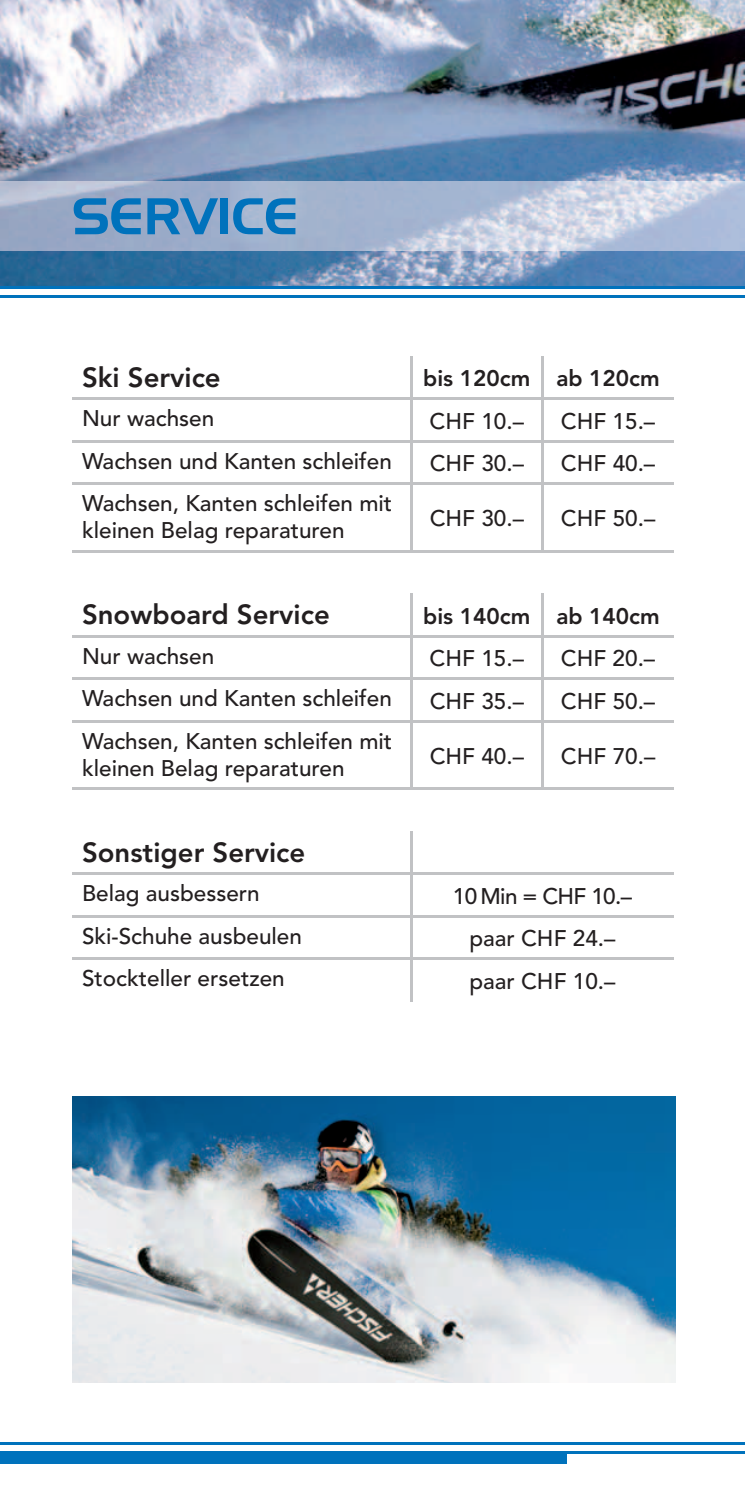
<style>
.page{position:relative;width:745px;height:1489px;background:#fff}
.page>*{position:absolute;margin:0;border:0;box-sizing:border-box;transform-origin:0 0}
.t1{font:50px "Aero Regular SWFTE";color:#0072bc}
.t2{font:800 27.5px "Avenir LT";color:#231f20}
.t3{font:500 22.5px/27px "Avenir LT";color:#231f20}
.t4{font:800 22.5px "Avenir LT";color:#231f20}
</style>
<div class="page">
<img style="left:0;top:0;width:744px;height:286px">
<img style="left:72px;top:1096px;width:602px;height:286px">
<hr style="left:409px;top:356px;width:3px;height:41px;background:#c1c2c4">
<hr style="left:541px;top:356px;width:2px;height:41px;background:#c1c2c4">
<hr style="left:72px;top:397px;width:339px;height:3px;background:#c1c2c4">
<hr style="left:411px;top:397px;width:131px;height:3px;background:#c1c2c4">
<hr style="left:409px;top:400px;width:3px;height:40px;background:#c1c2c4">
<hr style="left:542px;top:397px;width:131px;height:3px;background:#c1c2c4">
<hr style="left:541px;top:400px;width:2px;height:40px;background:#c1c2c4">
<hr style="left:72px;top:440px;width:339px;height:2px;background:#c1c2c4">
<hr style="left:411px;top:440px;width:131px;height:2px;background:#c1c2c4">
<hr style="left:409px;top:442px;width:3px;height:40px;background:#c1c2c4">
<hr style="left:542px;top:440px;width:131px;height:2px;background:#c1c2c4">
<hr style="left:541px;top:442px;width:2px;height:40px;background:#c1c2c4">
<hr style="left:72px;top:482px;width:339px;height:3px;background:#c1c2c4">
<hr style="left:411px;top:482px;width:131px;height:3px;background:#c1c2c4">
<hr style="left:409px;top:485px;width:3px;height:65px;background:#c1c2c4">
<hr style="left:542px;top:482px;width:131px;height:3px;background:#c1c2c4">
<hr style="left:541px;top:485px;width:2px;height:65px;background:#c1c2c4">
<hr style="left:72px;top:550px;width:339px;height:2px;background:#c1c2c4">
<hr style="left:411px;top:550px;width:131px;height:2px;background:#c1c2c4">
<hr style="left:542px;top:550px;width:131px;height:2px;background:#c1c2c4">
<hr style="left:409px;top:594px;width:3px;height:41px;background:#c1c2c4">
<hr style="left:541px;top:594px;width:2px;height:41px;background:#c1c2c4">
<hr style="left:72px;top:635px;width:339px;height:2px;background:#c1c2c4">
<hr style="left:411px;top:635px;width:131px;height:2px;background:#c1c2c4">
<hr style="left:409px;top:637px;width:3px;height:40px;background:#c1c2c4">
<hr style="left:542px;top:635px;width:131px;height:2px;background:#c1c2c4">
<hr style="left:541px;top:637px;width:2px;height:40px;background:#c1c2c4">
<hr style="left:72px;top:677px;width:339px;height:3px;background:#c1c2c4">
<hr style="left:411px;top:677px;width:131px;height:3px;background:#c1c2c4">
<hr style="left:409px;top:680px;width:3px;height:40px;background:#c1c2c4">
<hr style="left:542px;top:677px;width:131px;height:3px;background:#c1c2c4">
<hr style="left:541px;top:680px;width:2px;height:40px;background:#c1c2c4">
<hr style="left:72px;top:720px;width:339px;height:2px;background:#c1c2c4">
<hr style="left:411px;top:720px;width:131px;height:2px;background:#c1c2c4">
<hr style="left:409px;top:722px;width:3px;height:65px;background:#c1c2c4">
<hr style="left:542px;top:720px;width:131px;height:2px;background:#c1c2c4">
<hr style="left:541px;top:722px;width:2px;height:65px;background:#c1c2c4">
<hr style="left:72px;top:787px;width:339px;height:3px;background:#c1c2c4">
<hr style="left:411px;top:787px;width:131px;height:3px;background:#c1c2c4">
<hr style="left:542px;top:787px;width:131px;height:3px;background:#c1c2c4">
<hr style="left:409px;top:831px;width:3px;height:41px;background:#c1c2c4">
<hr style="left:72px;top:872px;width:339px;height:3px;background:#c1c2c4">
<hr style="left:411px;top:872px;width:131px;height:3px;background:#c1c2c4">
<hr style="left:409px;top:875px;width:3px;height:40px;background:#c1c2c4">
<hr style="left:542px;top:872px;width:131px;height:3px;background:#c1c2c4">
<hr style="left:72px;top:915px;width:339px;height:2px;background:#c1c2c4">
<hr style="left:411px;top:915px;width:131px;height:2px;background:#c1c2c4">
<hr style="left:409px;top:917px;width:3px;height:40px;background:#c1c2c4">
<hr style="left:542px;top:915px;width:131px;height:2px;background:#c1c2c4">
<hr style="left:72px;top:957px;width:339px;height:3px;background:#c1c2c4">
<hr style="left:411px;top:957px;width:131px;height:3px;background:#c1c2c4">
<hr style="left:409px;top:960px;width:3px;height:41px;background:#c1c2c4">
<hr style="left:542px;top:957px;width:131px;height:3px;background:#c1c2c4">
<hr style="left:0;top:1441px;width:744px;height:3px;background:#0072bc">
<hr style="left:0;top:1450px;width:744px;height:3px;background:#0072bc">
<div style="left:0;top:1452px;width:566px;height:11px;background:#0072bc"></div>
<img style="left:0;top:181px;width:744px;height:69px">
<hr style="left:0;top:295px;width:744px;height:2px;background:#0072bc">
<hr style="left:0;top:286px;width:744px;height:2px;background:#0072bc">
<h1 class="t1" style="left:72px;top:186px;width:228px">SERVICE</h1>
<p class="t2" style="left:82px;top:361px;width:140px">Ski Service</p>
<p class="t4" style="left:423px;top:365px;width:238px">bis 120cm ab 120cm</p>
<p class="t3" style="left:82px;top:405px;width:134px">Nur wachsen</p>
<p class="t3" style="left:429px;top:408px;width:96px">CHF 10.–</p>
<p class="t3" style="left:560px;top:408px;width:96px">CHF 15.–</p>
<p class="t3" style="left:82px;top:448px;width:311px">Wachsen und Kanten schleifen</p>
<p class="t3" style="left:429px;top:450px;width:96px">CHF 30.–</p>
<p class="t3" style="left:560px;top:450px;width:96px">CHF 40.–</p>
<p class="t3" style="left:82px;top:490px;width:311px">Wachsen, Kanten schleifen mit kleinen Belag reparaturen</p>
<p class="t3" style="left:429px;top:505px;width:96px">CHF 30.–</p>
<p class="t3" style="left:560px;top:505px;width:96px">CHF 50.–</p>
<p class="t2" style="left:82px;top:598px;width:249px">Snowboard Service</p>
<p class="t4" style="left:423px;top:602px;width:238px">bis 140cm ab 140cm</p>
<p class="t3" style="left:82px;top:643px;width:134px">Nur wachsen</p>
<p class="t3" style="left:429px;top:645px;width:96px">CHF 15.–</p>
<p class="t3" style="left:560px;top:645px;width:96px">CHF 20.–</p>
<p class="t3" style="left:82px;top:685px;width:311px">Wachsen und Kanten schleifen</p>
<p class="t3" style="left:429px;top:688px;width:96px">CHF 35.–</p>
<p class="t3" style="left:560px;top:688px;width:96px">CHF 50.–</p>
<p class="t3" style="left:82px;top:728px;width:311px">Wachsen, Kanten schleifen mit kleinen Belag reparaturen</p>
<p class="t3" style="left:429px;top:743px;width:96px">CHF 40.–</p>
<p class="t3" style="left:560px;top:743px;width:96px">CHF 70.–</p>
<p class="t2" style="left:82px;top:836px;width:225px">Sonstiger Service</p>
<p class="t3" style="left:82px;top:880px;width:179px">Belag ausbessern</p>
<p class="t3" style="left:452px;top:883px;width:180px">10 Min = CHF 10.–</p>
<p class="t3" style="left:82px;top:922px;width:221px">Ski-Schuhe ausbeulen</p>
<p class="t3" style="left:469px;top:925px;width:147px">paar CHF 24.–</p>
<p class="t3" style="left:82px;top:965px;width:204px">Stockteller ersetzen</p>
<p class="t3" style="left:469px;top:968px;width:147px">paar CHF 10.–</p>
</div>
